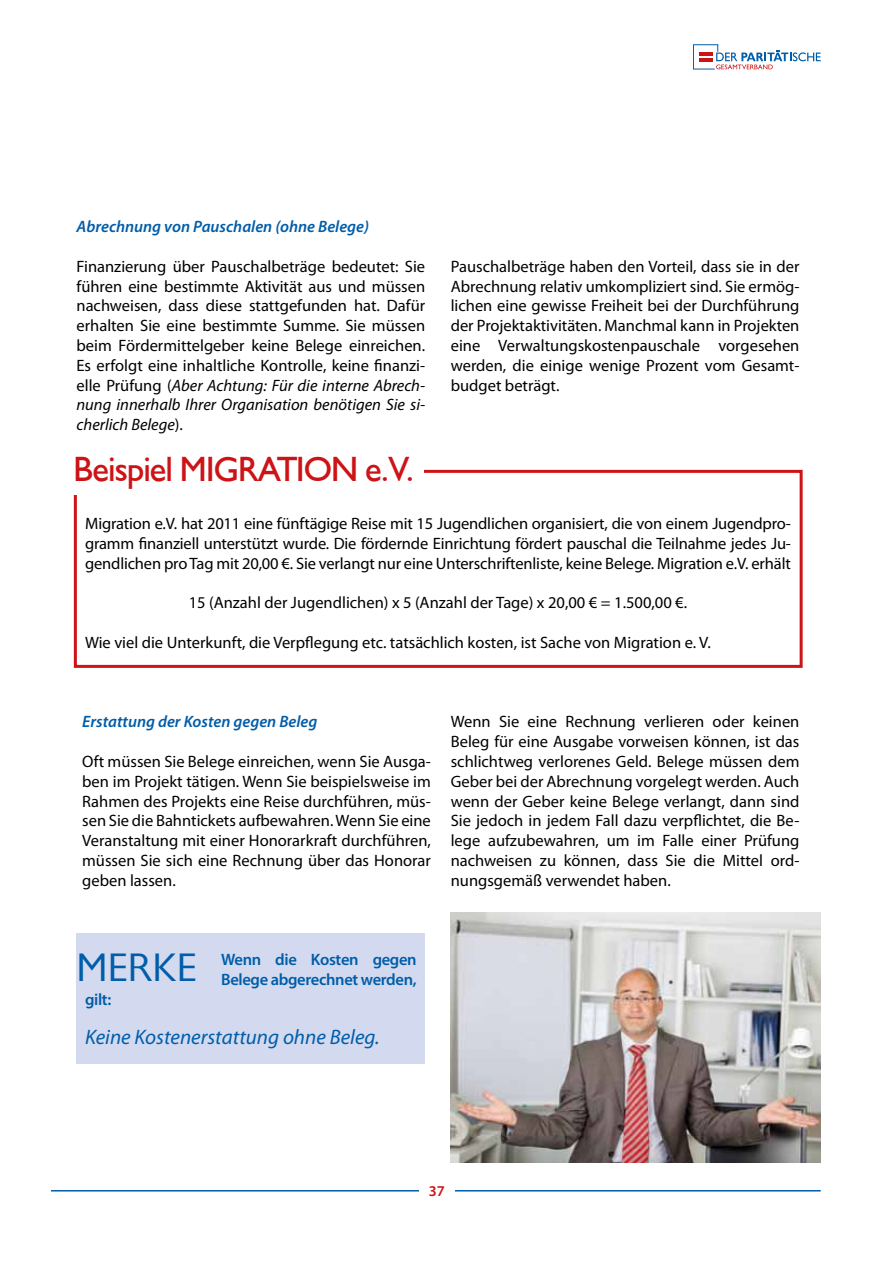
<style>
.page{position:relative;width:893px;height:1263px;background:#fff}
.page>*{position:absolute;margin:0;border:0;box-sizing:border-box;transform-origin:0 0}
.t1{font:40.8px "Chantilly";color:#005da9}
.t2{font:500 36px "Chantilly";letter-spacing:-.025em;color:#cd1316}
.t3{font:italic 21px "Myriad Pro";color:#005da9}
.t4{font:16.5px/19.8px "Myriad Pro";color:#000;text-align:justify}
.t5{font:italic 600 16.5px "Myriad Pro";color:#005da9}
.t6{font:600 16.5px/19.8px "Myriad Pro";letter-spacing:-.02em;color:#005da9}
.t7{font:600 15px "Myriad Pro";color:#cd1316}
.s1{font-style:italic}
</style>
<div class="page">
<hr style="left:51px;top:1190px;width:770px;height:1px;background:#005da9">
<div style="left:419px;top:1185px;width:36px;height:26px;background:#fff"></div>
<svg style="left:693px;top:44px;width:128px;height:25px"></svg>
<div style="left:74px;top:470px;width:729px;height:198px;border:3px solid #cd1316"></div>
<div style="left:73px;top:450px;width:351px;height:44px;background:#fff"></div>
<img style="left:451px;top:913px;width:370px;height:250px">
<div style="left:77px;top:933px;width:348px;height:131px;background:#d3daf0"></div>
<p class="t5" style="left:77px;top:216px;width:294px">Abrechnung von Pauschalen (ohne Belege)</p>
<p class="t4" style="left:77px;top:256px;width:350px">Finanzierung über Pauschalbeträge bedeutet: Sie führen eine bestimmte Aktivität aus und müssen nachweisen, dass diese stattgefunden hat. Dafür erhalten Sie eine bestimmte Summe. Sie müssen beim Fördermittelgeber keine Belege einreichen.<br>Es erfolgt eine inhaltliche Kontrolle, keine finanzi&shy;elle Prüfung (<span class="s1">Aber Achtung: Für die interne Abrech&shy;nung innerhalb Ihrer Organisation benötigen Sie si&shy;cherlich Belege</span>).</p>
<h2 class="t2" style="left:73px;top:450px;width:342px">Beispiel Migration e.V.</h2>
<p class="t4" style="left:85px;top:514px;width:707px">Migration e.V. hat 2011 eine fünftägige Reise mit 15 Jugendlichen organisiert, die von einem Jugendpro&shy;gramm finanziell unterstützt wurde. Die fördernde Einrichtung fördert pauschal die Teilnahme jedes Ju&shy;gendlichen pro Tag mit 20,00 €. Sie verlangt nur eine Unterschriftenliste, keine Belege. Migration e.V. erhält</p>
<p class="t4" style="left:189px;top:593px;width:500px">15 (Anzahl der Jugendlichen) x 5 (Anzahl der Tage) x 20,00 € = 1.500,00 €.</p>
<p class="t4" style="left:85px;top:632px;width:627px">Wie viel die Unterkunft, die Verpflegung etc. tatsächlich kosten, ist Sache von Migration e. V.</p>
<p class="t4" style="left:451px;top:256px;width:350px">Pauschalbeträge haben den Vorteil, dass sie in der Abrechnung relativ umkompliziert sind. Sie ermög&shy;lichen eine gewisse Freiheit bei der Durchführung der Projektaktivitäten. Manchmal kann in Projekten eine Verwaltungskostenpauschale vorgesehen werden, die einige wenige Prozent vom Gesamt&shy;budget beträgt.</p>
<p class="t5" style="left:82px;top:711px;width:237px">Erstattung der Kosten gegen Beleg</p>
<p class="t4" style="left:82px;top:751px;width:350px">Oft müssen Sie Belege einreichen, wenn Sie Ausga&shy;ben im Projekt tätigen. Wenn Sie beispielsweise im Rahmen des Projekts eine Reise durchführen, müs&shy;sen Sie die Bahntickets aufbewahren. Wenn Sie eine Veranstaltung mit einer Honorarkraft durchführen, müssen Sie sich eine Rechnung über das Honorar geben lassen.</p>
<p class="t4" style="left:451px;top:712px;width:350px">Wenn Sie eine Rechnung verlieren oder keinen Beleg für eine Ausgabe vorweisen können, ist das schlichtweg verlorenes Geld. Belege müssen dem Geber bei der Abrechnung vorgelegt werden. Auch wenn der Geber keine Belege verlangt, dann sind Sie jedoch in jedem Fall dazu verpflichtet, die Be&shy;lege aufzubewahren, um im Falle einer Prüfung nachweisen zu können, dass Sie die Mittel ord&shy;nungsgemäß verwendet haben.</p>
<h1 class="t1" style="left:77px;top:945px;width:26px">MER</h1>
<h1 class="t1" style="left:152px;top:945px;width:41px">KE</h1>
<p class="t6" style="left:221px;top:949px;width:197px">Wenn die Kosten gegen<br>Belege abgerechnet werden,</p>
<p class="t6" style="left:85px;top:989px;width:28px">gilt:</p>
<p class="t3" style="left:85px;top:1024px;width:296px">Keine Kostenerstattung ohne Beleg.</p>
<p class="t7" style="left:429px;top:1182px;width:18px">37</p>
</div>
